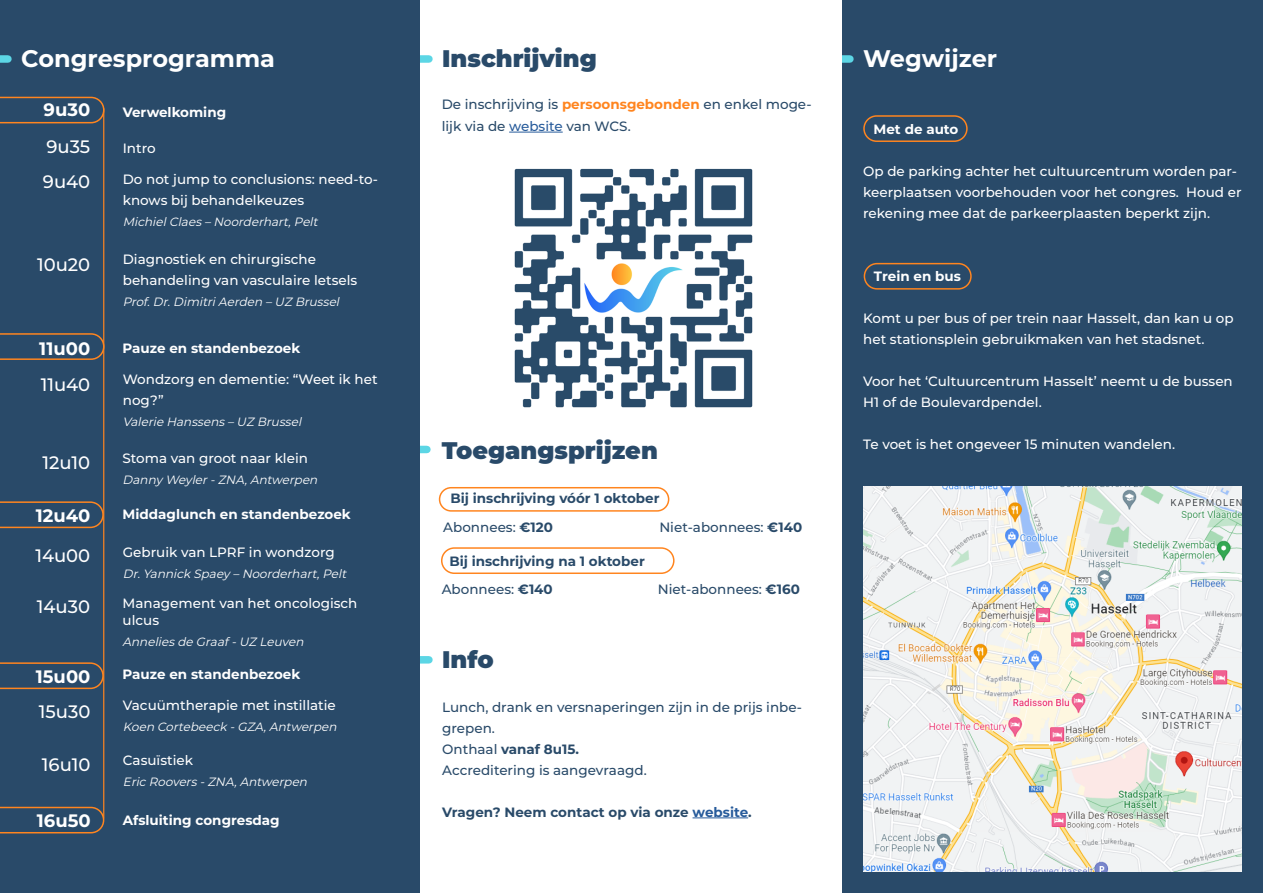
<style>
.page{position:relative;width:1263px;height:893px;background:#fff}
.page>*{position:absolute;margin:0;border:0;box-sizing:border-box;transform-origin:0 0}
.t1{font:900 24px "Montserrat";color:#294a69}
.t2{font:700 24px "Montserrat";color:#fff}
.t3{font:500 18px "Montserrat";color:#fff}
.t4{font:700 18px "Montserrat";color:#fff}
.t5{font:500 13.5px/21px "Montserrat";color:#fff}
.t6{font:500 13.5px/21px "Montserrat";color:#294a69}
.t7{font:700 13.5px "Montserrat";color:#fff}
.t8{font:700 13.5px "Montserrat";color:#294a69}
.t9{font:italic 12px "Montserrat";color:#fff}
.s1{font-weight:700;color:#ff851f}
.s2{color:#275b9b}
.s3{font-weight:700}
</style>
<div class="page">
<div style="left:842px;top:0;width:421px;height:893px;background:#294a69"></div>
<div style="left:0;top:0;width:420px;height:893px;background:#294a69"></div>
<hr style="left:509px;top:132px;width:54px;height:1px;background:#275b9b">
<img style="left:514px;top:168px;width:239px;height:240px">
<img style="left:864px;top:487px;width:378px;height:385px">
<div style="left:0;top:55px;width:8px;height:8px;background:#5cd6e5"></div>
<div style="left:794px;top:55px;width:56px;height:8px;background:#5cd6e5"></div>
<svg style="left:0;top:97px;width:104px;height:26px"></svg>
<div style="left:439px;top:487px;width:230px;height:25px;border:2px solid #ff851f;border-radius:12px"></div>
<div style="left:441px;top:547px;width:233px;height:27px;border:2px solid #ff851f;border-radius:13px"></div>
<hr style="left:103px;top:109px;width:1px;height:709px;background:#ff851f">
<svg style="left:0;top:333px;width:104px;height:27px"></svg>
<svg style="left:0;top:501px;width:104px;height:27px"></svg>
<svg style="left:0;top:662px;width:104px;height:27px"></svg>
<svg style="left:0;top:807px;width:104px;height:26px"></svg>
<div style="left:415px;top:55px;width:14px;height:8px;background:#5cd6e5"></div>
<div style="left:415px;top:656px;width:14px;height:8px;background:#5cd6e5"></div>
<div style="left:406px;top:49px;width:14px;height:28px;background:#294a69"></div>
<div style="left:407px;top:646px;width:13px;height:29px;background:#294a69"></div>
<hr style="left:692px;top:817px;width:56px;height:1px;background:#275b9b">
<div style="left:779px;top:21px;width:63px;height:66px;background:#fff"></div>
<div style="left:863px;top:115px;width:105px;height:27px;border:2px solid #ff851f;border-radius:13px"></div>
<div style="left:864px;top:263px;width:108px;height:27px;border:2px solid #ff851f;border-radius:13px"></div>
<div style="left:413px;top:446px;width:14px;height:7px;background:#5cd6e5"></div>
<div style="left:405px;top:436px;width:14px;height:28px;background:#294a69"></div>
<h1 class="t1" style="left:442px;top:40px;width:156px">Inschrijving</h1>
<h1 class="t2" style="left:21px;top:41px;width:255px">Congresprogramma</h1>
<h1 class="t2" style="left:863px;top:41px;width:135px">Wegwijzer</h1>
<h2 class="t4" style="left:44px;top:97px;width:48px">9u30</h2>
<h2 class="t3" style="left:47px;top:134px;width:45px">9u35</h2>
<p class="t6" style="left:442px;top:93px;width:371px;line-height:21.6px">De inschrijving is <span class="s1">persoonsgebonden</span> en enkel moge&shy;lijk via de <span class="s2">website</span> van WCS.</p>
<p class="t7" style="left:123px;top:102px;width:105px">Verwelkoming</p>
<p class="t5" style="left:123px;top:137px;width:34px">Intro</p>
<p class="t7" style="left:873px;top:119px;width:86px">Met de auto</p>
<h2 class="t3" style="left:43px;top:170px;width:49px">9u40</h2>
<h2 class="t3" style="left:37px;top:252px;width:55px">10u20</h2>
<p class="t5" style="left:123px;top:168px;width:257px">Do not jump to conclusions: need-to&shy;knows bij behandelkeuzes</p>
<p class="t9" style="left:123px;top:213px;width:200px">MichielClaes–Noorderhart,Pelt</p>
<p class="t5" style="left:123px;top:249px;width:236px">Diagnostiek en chirurgische behandeling van vasculaire letsels</p>
<p class="t9" style="left:123px;top:294px;width:221px">Prof.Dr.DimitriAerden –UZ Brussel</p>
<p class="t5" style="left:863px;top:160px;width:380px">Op de parking achter het cultuurcentrum worden par&shy;keerplaatsen voorbehouden voor het congres. Houd er rekening mee dat de parkeerplaasten beperkt zijn.</p>
<p class="t7" style="left:874px;top:267px;width:89px">Trein en bus</p>
<h2 class="t4" style="left:39px;top:335px;width:52px">11u00</h2>
<h2 class="t3" style="left:41px;top:372px;width:51px">11u40</h2>
<h2 class="t3" style="left:43px;top:450px;width:49px">12u10</h2>
<h2 class="t4" style="left:36px;top:503px;width:56px">12u40</h2>
<p class="t7" style="left:123px;top:339px;width:179px">Pauze en standenbezoek</p>
<p class="t5" style="left:123px;top:368px;width:256px">Wondzorg en dementie: “Weet ik het nog?”</p>
<p class="t9" style="left:123px;top:414px;width:183px">Valerie Hanssens–UZ Brussel</p>
<p class="t5" style="left:123px;top:447px;width:187px">Stoma van groot naar klein</p>
<p class="t9" style="left:123px;top:472px;width:200px">Danny Weyler-ZNA,Antwerpen</p>
<p class="t7" style="left:123px;top:504px;width:230px">Middaglunch en standenbezoek</p>
<h1 class="t1" style="left:442px;top:432px;width:218px">Toegangsprijzen</h1>
<p class="t8" style="left:450px;top:489px;width:211px">Bij inschrijving vóór 1 oktober</p>
<p class="t6" style="left:443px;top:516px;width:111px">Abonnees: <span class="s3">€120</span></p>
<p class="t6" style="left:659px;top:516px;width:144px">Niet-abonnees: <span class="s3">€140</span></p>
<p class="t5" style="left:863px;top:307px;width:372px">Komt u per bus of per trein naar Hasselt, dan kan u op het stationsplein gebruikmaken van het stadsnet.</p>
<p class="t5" style="left:863px;top:370px;width:371px">Voor het ‘Cultuurcentrum Hasselt’ neemt u de bussen<br>H1 of de Boulevardpendel.</p>
<p class="t5" style="left:863px;top:433px;width:313px">Te voet is het ongeveer 15 minuten wandelen.</p>
<h2 class="t3" style="left:35px;top:543px;width:56px">14u00</h2>
<h2 class="t3" style="left:37px;top:594px;width:55px">14u30</h2>
<p class="t5" style="left:123px;top:541px;width:213px">Gebruik van LPRF in wondzorg</p>
<p class="t9" style="left:123px;top:565px;width:228px">Dr.Yannick Spaey –Noorderhart,Pelt</p>
<p class="t5" style="left:123px;top:595px;width:236px;line-height:16.2px">Management van het oncologisch ulcus</p>
<p class="t9" style="left:123px;top:633px;width:186px">Anneliesde Graaf-UZ Leuven</p>
<p class="t8" style="left:449px;top:551px;width:197px">Bij inschrijving na 1 oktober</p>
<p class="t6" style="left:442px;top:578px;width:113px">Abonnees: <span class="s3">€140</span></p>
<p class="t6" style="left:658px;top:578px;width:144px">Niet-abonnees: <span class="s3">€160</span></p>
<h2 class="t4" style="left:36px;top:664px;width:56px">15u00</h2>
<p class="t7" style="left:123px;top:664px;width:179px">Pauze en standenbezoek</p>
<h1 class="t1" style="left:442px;top:641px;width:53px">Info</h1>
<h2 class="t3" style="left:39px;top:699px;width:53px">15u30</h2>
<h2 class="t3" style="left:42px;top:752px;width:50px">16u10</h2>
<h2 class="t4" style="left:37px;top:808px;width:55px">16u50</h2>
<p class="t5" style="left:123px;top:695px;width:214px">Vacuümtherapie met instillatie</p>
<p class="t9" style="left:123px;top:719px;width:218px">Koen Cortebeeck -GZA,Antwerpen</p>
<p class="t5" style="left:123px;top:749px;width:72px">Casuïstiek</p>
<p class="t9" style="left:123px;top:774px;width:189px">Eric Roovers-ZNA,Antwerpen</p>
<p class="t7" style="left:123px;top:811px;width:158px">Afsluiting congresdag</p>
<p class="t6" style="left:442px;top:696px;width:361px">Lunch, drank en versnaperingen zijn in de prijs inbe&shy;grepen.<br>Onthaal <span class="s3">vanaf 8u15.<br></span>Accreditering is aangevraagd.</p>
<p class="t8" style="left:442px;top:802px;width:311px">Vragen? Neem contact op via onze <span class="s2">website</span>.</p>
</div>
